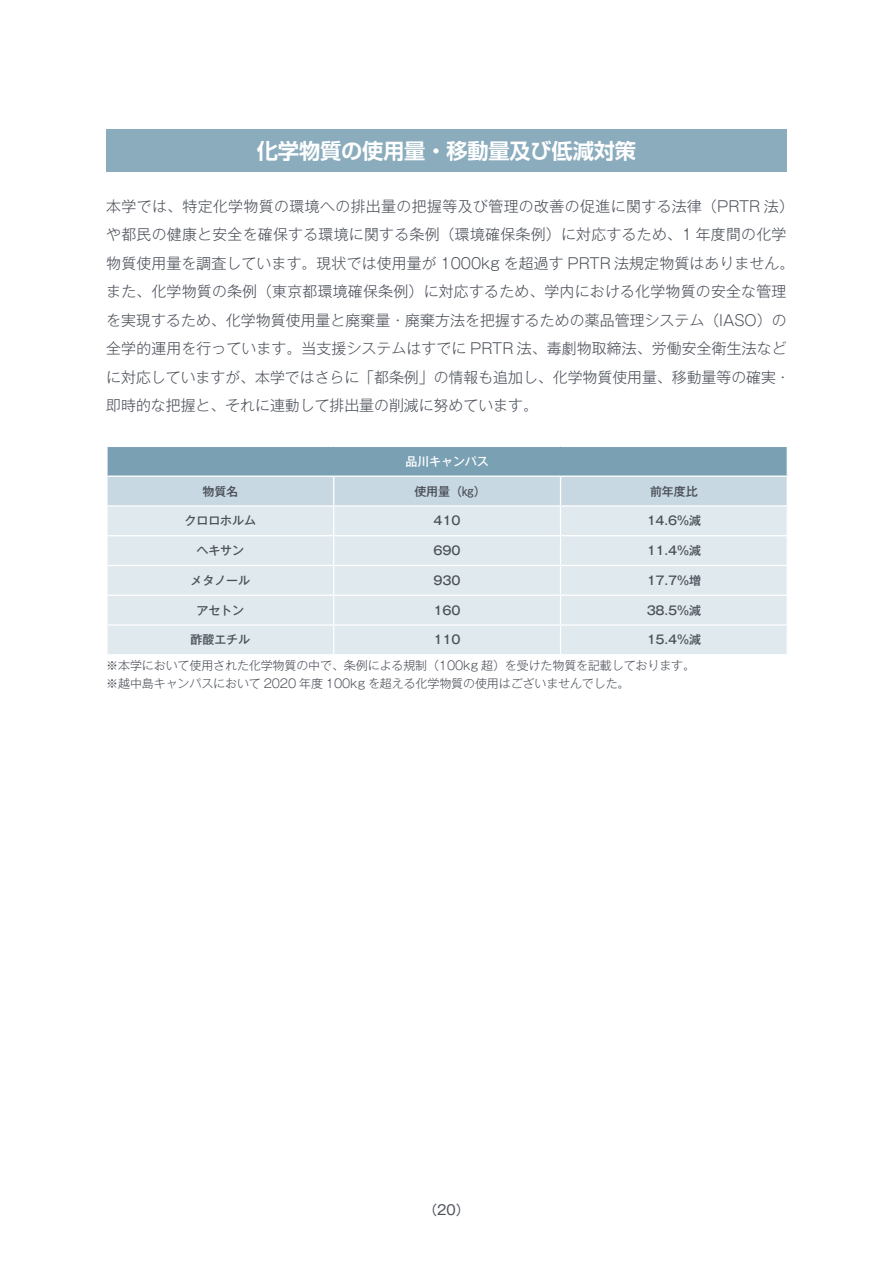
<style>
.page{position:relative;width:893px;height:1263px;background:#fff}
.page>*{position:absolute;margin:0;border:0;box-sizing:border-box;transform-origin:0 0}
.t1{font:700 21.3px "Shin Go Pr 6 N De";letter-spacing:-.01em;color:#fff}
.t2{font:300 14.85px/28.5px "Gothic MB101 Pr 6 N";letter-spacing:.01em;color:#4b5059}
.t3{font:13.5px "Gothic MB101 Pr 6 N";color:#4b5059}
.t4{font:300 12px/18px "Gothic MB101 Pr 6 N";letter-spacing:-.01em;color:#4b5059}
.t5{font:500 12px "Gothic MB101 Pr 6 N";letter-spacing:-.01em;color:#4b5059}
.t6{font:500 12px "Gothic MB101 Pr 6 N";letter-spacing:-.01em;color:#fff}
</style>
<div class="page">
<svg style="left:107px;top:447px;width:681px;height:207px;background:#cfdde4"></svg>
<div style="left:106px;top:130px;width:681px;height:42px;background:#8aacbd"></div>
<h1 class="t1" style="left:257px;top:133px;width:381px">化学物質の使用量・移動量及び低減対策</h1>
<p class="t2" style="left:106px;top:191px;width:689px">本学では、特定化学物質の環境への排出量の把握等及び管理の改善の促進に関する法律（PRTR 法）や都民の健康と安全を確保する環境に関する条例（環境確保条例）に対応するため、1 年度間の化学物質使用量を調査しています。現状では使用量が 1000kg を超過す PRTR 法規定物質はありません。また、化学物質の条例（東京都環境確保条例）に対応するため、学内における化学物質の安全な管理を実現するため、化学物質使用量と廃棄量・廃棄方法を把握するための薬品管理システム（IASO）の全学的運用を行っています。当支援システムはすでに PRTR 法、毒劇物取締法、労働安全衛生法などに対応していますが、本学ではさらに「都条例」の情報も追加し、化学物質使用量、移動量等の確実・即時的な把握と、それに連動して排出量の削減に努めています。</p>
<p class="t6" style="left:405px;top:451px;width:85px">品川キャンパス</p>
<p class="t5" style="left:202px;top:481px;width:37px">物質名</p>
<p class="t5" style="left:414px;top:481px;width:73px">使用量（㎏）</p>
<p class="t5" style="left:650px;top:481px;width:49px">前年度比</p>
<p class="t5" style="left:185px;top:511px;width:73px">クロロホルム</p>
<p class="t5" style="left:434px;top:511px;width:29px">410</p>
<p class="t5" style="left:647px;top:511px;width:56px">14.6％減</p>
<p class="t5" style="left:196px;top:541px;width:49px">ヘキサン</p>
<p class="t5" style="left:434px;top:541px;width:29px">690</p>
<p class="t5" style="left:647px;top:541px;width:56px">11.4％減</p>
<p class="t5" style="left:191px;top:570px;width:61px">メタノール</p>
<p class="t5" style="left:434px;top:570px;width:29px">930</p>
<p class="t5" style="left:647px;top:570px;width:56px">17.7％増</p>
<p class="t5" style="left:196px;top:600px;width:49px">アセトン</p>
<p class="t5" style="left:434px;top:600px;width:29px">160</p>
<p class="t5" style="left:647px;top:600px;width:56px">38.5％減</p>
<p class="t5" style="left:191px;top:630px;width:61px">酢酸エチル</p>
<p class="t5" style="left:434px;top:630px;width:29px">110</p>
<p class="t5" style="left:647px;top:630px;width:56px">15.4％減</p>
<p class="t4" style="left:106px;top:656px;width:590px">※本学において使用された化学物質の中で、条例による規制（100kg 超）を受けた物質を記載しております。※越中島キャンパスにおいて 2020 年度 100kg を超える化学物質の使用はございませんでした。</p>
<p class="t3" style="left:424px;top:1199px;width:47px">（20）</p>
</div>
